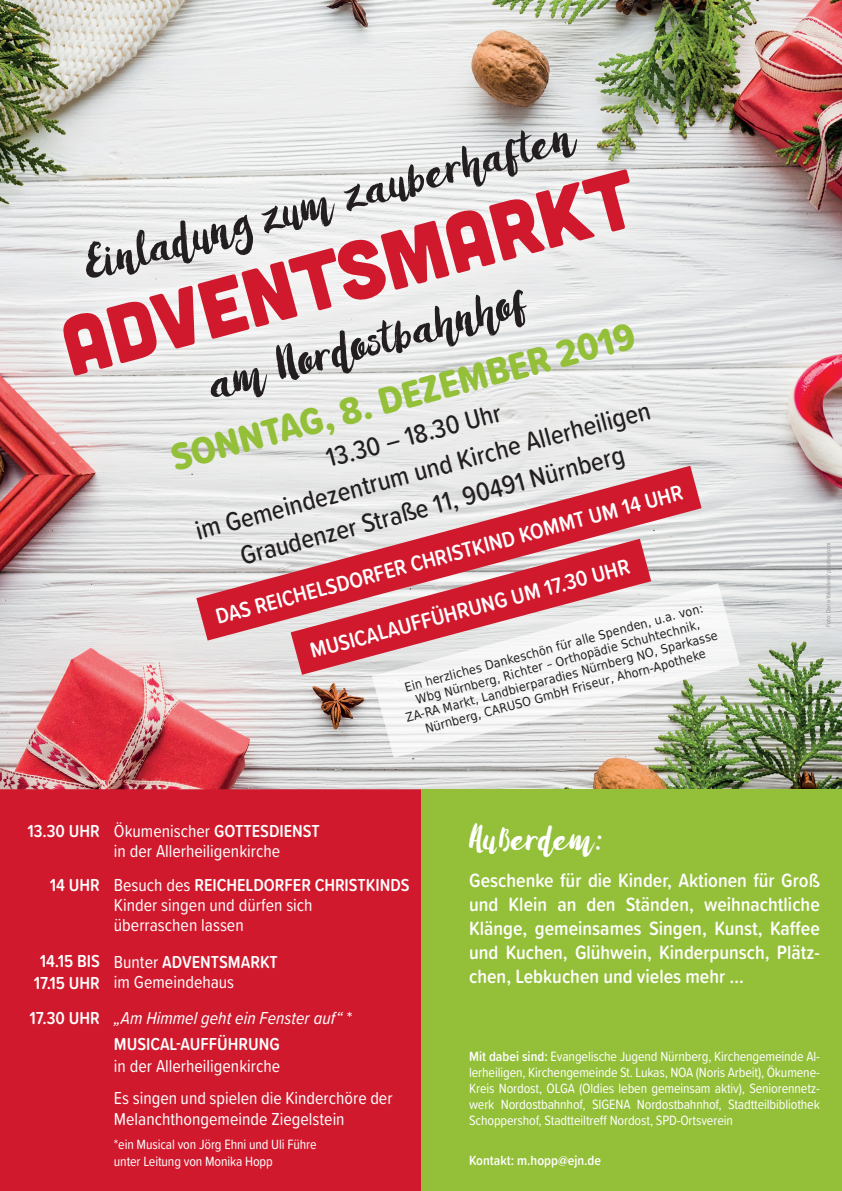
<style>
.page{position:relative;width:842px;height:1191px;background:#fff}
.page>*{position:absolute;margin:0;border:0;box-sizing:border-box;transform-origin:0 0}
.t1{font:81.6px "Cubano";color:#d1192d}
.t2{font:48.4px "Amulhed";color:#231f20}
.t3{font:39.3px "Proxima Soft Cond Extrabld";color:#93bf39}
.t4{font:35.2px "Amulhed";color:#fff}
.t5{font:500 27.2px/36.3px "Proxima Soft Cond";color:#231f20;text-align:center}
.t6{font:600 22.5px "Proxima Soft Cond";color:#fff}
.t7{font:600 20px/24px "Proxima Soft Cond";color:#fff;text-align:justify}
.t8{font:18px/20px "Proxima Soft Cond";color:#fff}
.t9{font:italic 18px/26px "Proxima Soft Cond";color:#fff}
.t10{font:600 18px/21.6px "Proxima Soft Cond";color:#fff;text-align:center}
.t11{font:14px/16px "Proxima Soft Cond";letter-spacing:-.01em;color:#fff;text-align:justify}
.t12{font:600 14px "Proxima Soft Cond";color:#fff}
.t13{font:12.5px/15px "DejaVu Sans Condensed";color:#231f20;text-align:center}
.t14{font:6.4px "Proxima Soft Cond";color:#939598}
.s1{font-weight:600}
.s2{font-style:normal}
.s3{font-weight:600;font-style:normal}
</style>
<div class="page">
<img style="left:0;top:0;width:842px;height:789px">
<svg style="left:196px;top:466px;width:506px;height:174px;background:#deabb0"></svg>
<svg style="left:372px;top:583px;width:368px;height:174px"></svg>
<div style="left:0;top:789px;width:421px;height:402px;background:#d1192d"></div>
<div style="left:421px;top:789px;width:421px;height:402px;background:#93bf39"></div>
<svg style="left:291px;top:539px;width:360px;height:136px;fill:#d1192d"></svg>
<svg style="left:11px;top:74px;width:679px;height:399px;fill:#ebebeb"></svg>
<h2 class="t2" style="left:77px;top:239px;width:509px;rotate:-15deg">Einladung zum zauberhaften</h2>
<h1 class="t1" style="left:50px;top:298px;width:592px;rotate:-15deg">ADVENTSMARKT</h1>
<h2 class="t2" style="left:202px;top:358px;width:329px;rotate:-15deg">am Nordostbahnhof</h2>
<h3 class="t3" style="left:164px;top:430px;width:480px;rotate:-15deg">SONNTAG, 8. DEZEMBER 2019</h3>
<h3 class="t5" style="left:182px;top:477px;width:471px;rotate:-15deg">13.30 – 18.30 Uhr<br>im Gemeindezentrum und Kirche Allerheiligen<br>Graudenzer Straße 11, 90491 Nürnberg</h3>
<h3 class="t6" style="left:212px;top:601px;width:484px;rotate:-15deg">DAS REICHELSDORFER CHRISTKIND KOMMT UM 14 UHR</h3>
<h3 class="t6" style="left:306px;top:635px;width:331px;rotate:-15deg">MUSICALAUFFÜHRUNG UM 17.30 UHR</h3>
<p class="t13" style="left:396px;top:681px;width:324px;rotate:-15deg">Ein herzliches Dankeschön für alle Spenden, u.a. von:<br>Wbg Nürnberg, Richter – Orthopädie Schuhtechnik, ZA-RA Markt, Landbierparadies Nürnberg NO, Sparkasse Nürnberg, CARUSO GmbH Friseur, Ahorn-Apotheke</p>
<p class="t14" style="left:824px;top:626px;width:85px;rotate:-90deg">Foto: Daria-Yakovleva/ pixabay.com</p>
<p class="t10" style="left:27px;top:819px;width:74px">13.30 UHR</p>
<p class="t8" style="left:114px;top:820px;width:207px">Ökumenischer <span class="s1">GOTTESDIENST </span>in der Allerheiligenkirche</p>
<p class="t10" style="left:50px;top:874px;width:51px">14 UHR</p>
<p class="t8" style="left:114px;top:874px;width:297px">Besuch des <span class="s1">REICHELDORFER CHRISTKINDS<br></span>Kinder singen und dürfen sich<br>überraschen lassen</p>
<p class="t10" style="left:34px;top:949px;width:67px">14.15 BIS<br>17.15 UHR</p>
<p class="t8" style="left:114px;top:951px;width:166px">Bunter <span class="s1">ADVENTSMARKT </span>im Gemeindehaus</p>
<h3 class="t4" style="left:469px;top:819px;width:138px">Außerdem:</h3>
<h3 class="t7" style="left:469px;top:868px;width:352px">Geschenke für die Kinder, Aktionen für Groß und Klein an den Ständen, weihnachtliche Klänge, gemeinsames Singen, Kunst, Kaffee und Kuchen, Glühwein, Kinderpunsch, Plätz&shy;chen, Lebkuchen und vieles mehr …</h3>
<p class="t10" style="left:30px;top:1007px;width:72px">17.30 UHR</p>
<p class="t9" style="left:114px;top:1004px;width:240px">„Am Himmel geht ein Fenster auf“ <span class="s2">*<br></span><span class="s3">MUSICAL-AUFFÜHRUNG</span></p>
<p class="t8" style="left:114px;top:1049px;width:280px;line-height:31.6px">in der Allerheiligenkirche<br>Es singen und spielen die Kinderchöre der</p>
<p class="t8" style="left:114px;top:1108px;width:232px">Melanchthongemeinde Ziegelstein</p>
<p class="t11" style="left:114px;top:1135px;width:204px;line-height:16.8px">*ein Musical von Jörg Ehni und Uli Führe unter Leitung von Monika Hopp</p>
<p class="t11" style="left:469px;top:1048px;width:352px"><span class="s1">Mit dabei sind:</span> Evangelische Jugend Nürnberg, Kirchengemeinde Al&shy;lerheiligen, Kirchengemeinde St. Lukas, NOA (Noris Arbeit), Ökumene-Kreis Nordost, OLGA (Oldies leben gemeinsam aktiv), Seniorennetz&shy;werk Nordostbahnhof, SIGENA Nordostbahnhof, Stadtteilbibliothek Schoppershof, Stadtteiltreff Nordost, SPD-Ortsverein</p>
<p class="t12" style="left:469px;top:1150px;width:133px">Kontakt: m.hopp@ejn.de</p>
</div>
